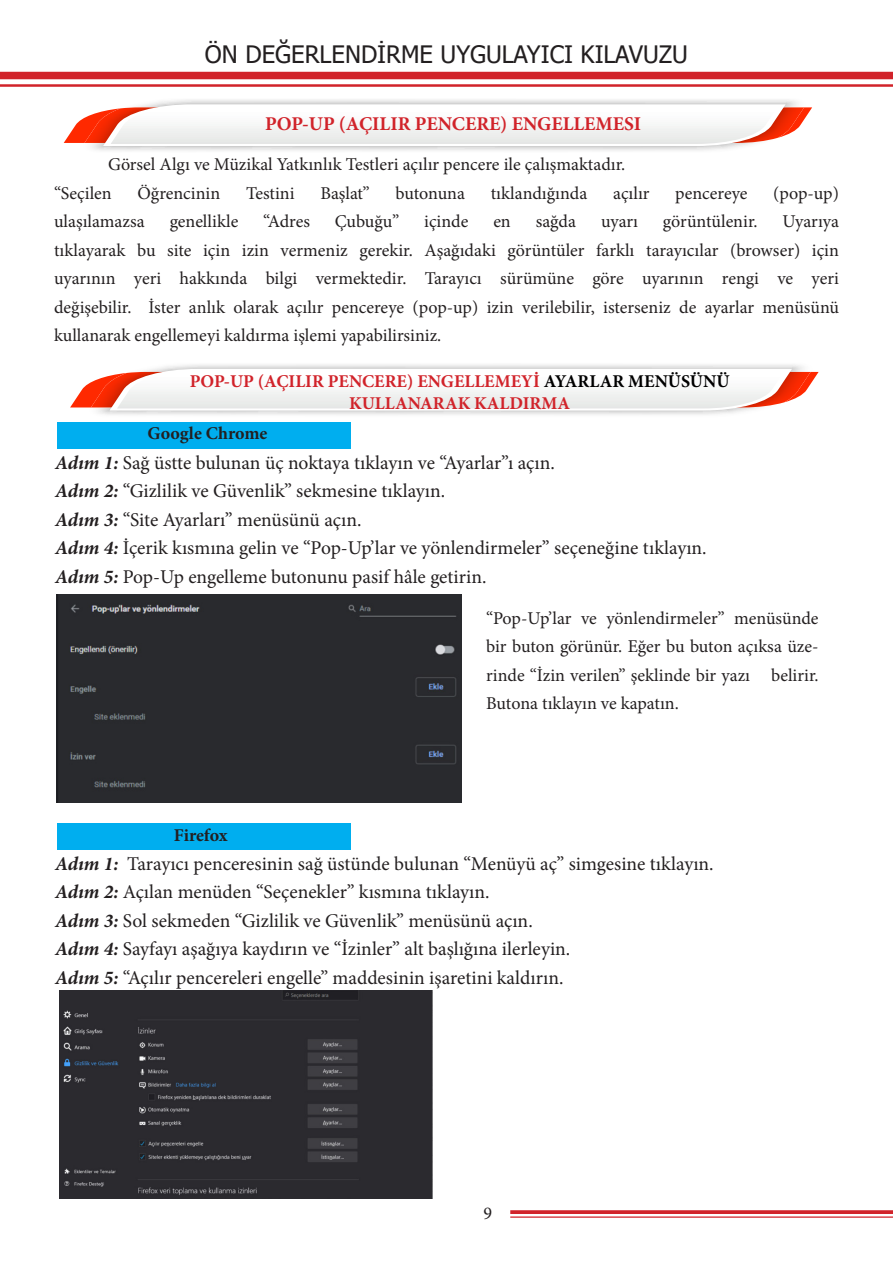
<style>
.page{position:relative;width:893px;height:1263px;background:#fff}
.page>*{position:absolute;margin:0;border:0;box-sizing:border-box;transform-origin:0 0}
.t1{font:24px "Tahoma";color:#231f20}
.t2{font:19.5px "Minion Pro";color:#231f20}
.t3{font:700 19.5px "Minion Pro";color:#d1232a}
.t4{font:18px/28.5px "Minion Pro";color:#231f20;text-align:justify}
.t5{font:700 18px/21.6px "Minion Pro";color:#d1232a;text-align:center}
.t6{font:700 18px "Minion Pro";color:#231f20}
.s1{color:#000}
.s2{font-weight:700;font-style:italic}
</style>
<div class="page">
<div style="left:0;top:72px;width:893px;height:7px;background:#d1232a"></div>
<hr style="left:0;top:84px;width:893px;height:3px;background:#d1232a">
<svg style="left:510px;top:1210px;width:383px;height:4px;fill:#d1242b"></svg>
<hr style="left:510px;top:1216px;width:383px;height:2px;background:#d1232a">
<svg style="left:64px;top:104px;width:748px;height:42px"></svg>
<svg style="left:70px;top:369px;width:749px;height:42px"></svg>
<div style="left:57px;top:595px;width:404px;height:208px;background:#292a2e"></div>
<div style="left:57px;top:422px;width:293px;height:26px;background:#00aeef"></div>
<div style="left:57px;top:823px;width:293px;height:26px;background:#00aeef"></div>
<img style="left:59px;top:990px;width:374px;height:208px">
<h1 class="t1" style="left:205px;top:38px;width:485px">ÖN DEĞERLENDİRME UYGULAYICI KILAVUZU</h1>
<p class="t3" style="left:265px;top:110px;width:377px">POP-UP (AÇILIR PENCERE) ENGELLEMESI</p>
<p class="t4" style="left:108px;top:150px;width:519px">Görsel Algı ve Müzikal Yatkınlık Testleri açılır pencere ile çalışmaktadır.</p>
<p class="t4" style="left:54px;top:179px;width:59px">“Seçilen</p>
<p class="t4" style="left:137px;top:179px;width:84px">Öğrencinin</p>
<p class="t4" style="left:246px;top:179px;width:50px">Testini</p>
<p class="t4" style="left:320px;top:179px;width:51px">Başlat”</p>
<p class="t4" style="left:396px;top:179px;width:71px">butonuna</p>
<p class="t4" style="left:491px;top:179px;width:98px">tıklandığında</p>
<p class="t4" style="left:613px;top:179px;width:38px">açılır</p>
<p class="t4" style="left:675px;top:179px;width:74px">pencereye</p>
<p class="t4" style="left:773px;top:179px;width:67px">(pop-up)</p>
<p class="t4" style="left:54px;top:207px;width:92px">ulaşılamazsa</p>
<p class="t4" style="left:170px;top:207px;width:70px">genellikle</p>
<p class="t4" style="left:263px;top:207px;width:48px">“Adres</p>
<p class="t4" style="left:335px;top:207px;width:66px">Çubuğu”</p>
<p class="t4" style="left:424px;top:207px;width:46px">içinde</p>
<p class="t4" style="left:493px;top:207px;width:19px">en</p>
<p class="t4" style="left:536px;top:207px;width:42px">sağda</p>
<p class="t4" style="left:601px;top:207px;width:39px">uyarı</p>
<p class="t4" style="left:663px;top:207px;width:96px">görüntülenir.</p>
<p class="t4" style="left:783px;top:207px;width:58px">Uyarıya</p>
<p class="t4" style="left:54px;top:236px;width:786px">tıklayarak bu site için izin vermeniz gerekir. Aşağıdaki görüntüler farklı tarayıcılar (browser) için</p>
<p class="t4" style="left:54px;top:264px;width:786px">uyarının yeri hakkında bilgi vermektedir. Tarayıcı sürümüne göre uyarının rengi ve yeri</p>
<p class="t4" style="left:54px;top:293px;width:786px">değişebilir. İster anlık olarak açılır pencereye (pop-up) izin verilebilir, isterseniz de ayarlar menüsünü</p>
<p class="t4" style="left:54px;top:321px;width:389px">kullanarak engellemeyi kaldırma işlemi yapabilirsiniz.</p>
<p class="t5" style="left:190px;top:370px;width:541px">POP-UP (AÇILIR PENCERE) ENGELLEMEYİ <span class="s1">AYARLAR MENÜSÜNÜ<br></span>KULLANARAK KALDIRMA</p>
<p class="t6" style="left:147px;top:421px;width:122px">Google Chrome</p>
<p class="t2" style="left:55px;top:449px;width:501px"><span class="s2">Adım 1:</span> Sağ üstte bulunan üç noktaya tıklayın ve “Ayarlar”ı açın.</p>
<p class="t2" style="left:55px;top:478px;width:392px"><span class="s2">Adım 2:</span> “Gizlilik ve Güvenlik” sekmesine tıklayın.</p>
<p class="t2" style="left:55px;top:506px;width:308px"><span class="s2">Adım 3:</span> “Site Ayarları” menüsünü açın.</p>
<p class="t2" style="left:55px;top:535px;width:653px"><span class="s2">Adım 4:</span> İçerik kısmına gelin ve “Pop-Up’lar ve yönlendirmeler” seçeneğine tıklayın.</p>
<p class="t2" style="left:55px;top:563px;width:433px"><span class="s2">Adım 5:</span> Pop-Up engelleme butonunu pasif hâle getirin.</p>
<p class="t6" style="left:174px;top:823px;width:55px">Firefox</p>
<p class="t4" style="left:486px;top:604px;width:334px">“Pop-Up’lar ve yönlendirmeler” menüsünde bir buton görünür. Eğer bu buton açıksa üze&shy;rinde “İzin verilen” şeklinde bir yazı belirir.<br>Butona tıklayın ve kapatın.</p>
<p class="t2" style="left:55px;top:850px;width:660px"><span class="s2">Adım 1:</span> Tarayıcı penceresinin sağ üstünde bulunan “Menüyü aç” simgesine tıklayın.</p>
<p class="t2" style="left:55px;top:879px;width:436px"><span class="s2">Adım 2:</span> Açılan menüden “Seçenekler” kısmına tıklayın.</p>
<p class="t2" style="left:55px;top:907px;width:479px"><span class="s2">Adım 3:</span> Sol sekmeden “Gizlilik ve Güvenlik” menüsünü açın.</p>
<p class="t2" style="left:55px;top:936px;width:517px"><span class="s2">Adım 4:</span> Sayfayı aşağıya kaydırın ve “İzinler” alt başlığına ilerleyin.</p>
<p class="t2" style="left:55px;top:964px;width:510px"><span class="s2">Adım 5:</span> “Açılır pencereleri engelle” maddesinin işaretini kaldırın.</p>
<p class="t4" style="left:483px;top:1199px;width:10px">9</p>
</div>
